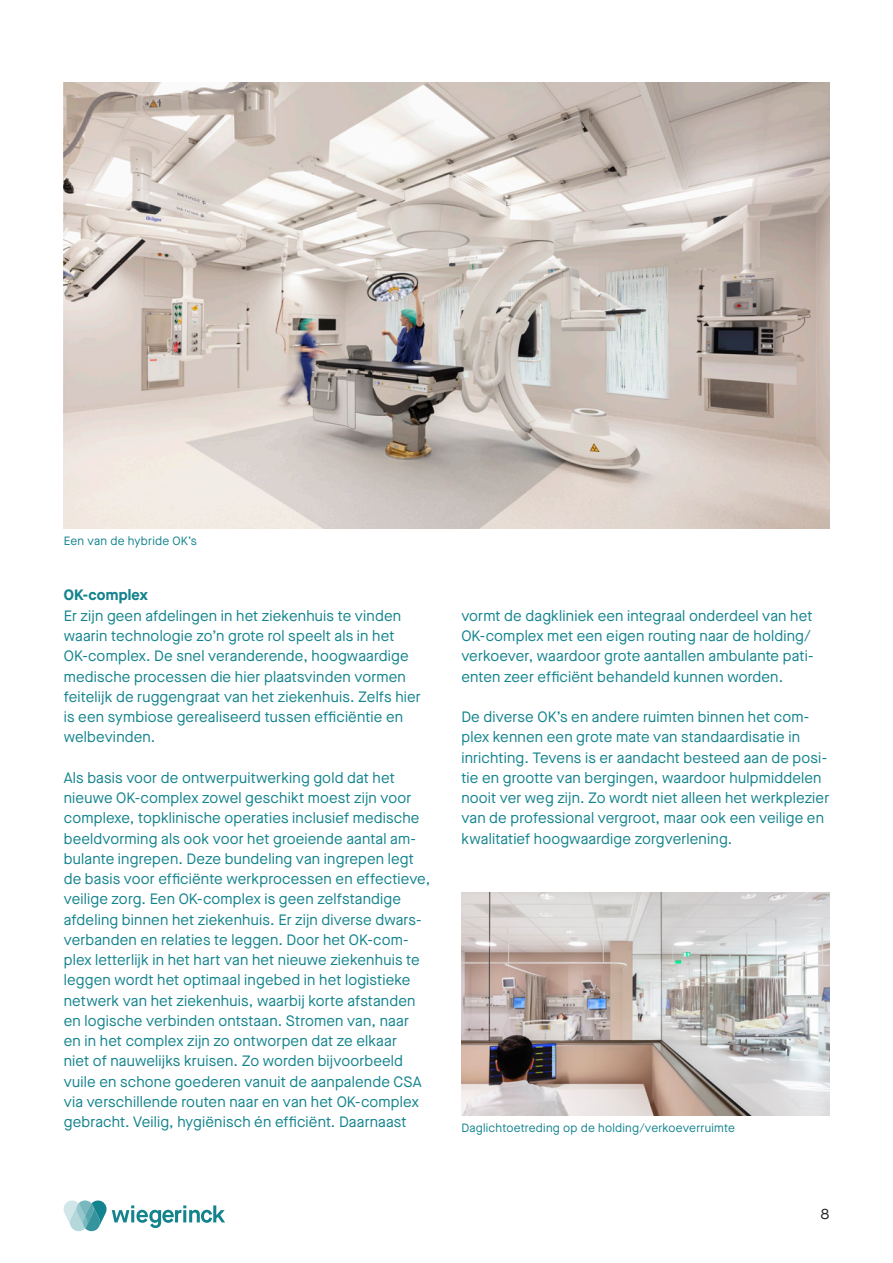
<style>
.page{position:relative;width:893px;height:1263px;background:#fff}
.page>*{position:absolute;margin:0;border:0;box-sizing:border-box;transform-origin:0 0}
.Broodtekst_-_NL{font:15px/20.2px "Maison Neue";letter-spacing:.01em;color:#13838d}
.Broodtekst_-_NL-2{font:700 15px "Maison Neue";letter-spacing:.01em;color:#13838d}
.t1{font:15px "Maison Neue";color:#231f20}
.Onderschrift{font:12px "Maison Neue";letter-spacing:.02em;color:#13838d}
</style>
<div class="page">
<img style="left:64px;top:83px;width:765px;height:445px">
<img style="left:461px;top:893px;width:368px;height:223px">
<svg style="left:64px;top:1200px;width:161px;height:31px"></svg>
<p class="Onderschrift" style="left:64px;top:533px;width:135px">Een van de hybride OK’s</p>
<p class="Broodtekst_-_NL-2" style="left:64px;top:585px;width:86px">OK-complex</p>
<p class="Broodtekst_-_NL" style="left:64px;top:605px;width:359px">Er zijn geen afdelingen in het ziekenhuis te vinden waarin technologie zo’n grote rol speelt als in het OK-complex. De snel veranderende, hoogwaardige medische processen die hier plaatsvinden vormen feitelijk de ruggengraat van het ziekenhuis. Zelfs hier is een symbiose gerealiseerd tussen efficiëntie en welbevinden.</p>
<p class="Broodtekst_-_NL" style="left:64px;top:767px;width:368px">Als basis voor de ontwerpuitwerking gold dat het nieuwe OK-complex zowel geschikt moest zijn voor complexe, topklinische operaties inclusief medische beeldvorming als ook voor het groeiende aantal am&shy;bulante ingrepen. Deze bundeling van ingrepen legt de basis voor efficiënte werkprocessen en effectieve, veilige zorg. Een OK-complex is geen zelfstandige afdeling binnen het ziekenhuis. Er zijn diverse dwars&shy;verbanden en relaties te leggen. Door het OK-com&shy;plex letterlijk in het hart van het nieuwe ziekenhuis te leggen wordt het optimaal ingebed in het logistieke netwerk van het ziekenhuis, waarbij korte afstanden en logische verbinden ontstaan. Stromen van, naar<br>en in het complex zijn zo ontworpen dat ze elkaar<br>niet of nauwelijks kruisen. Zo worden bijvoorbeeld vuile en schone goederen vanuit de aanpalende CSA via verschillende routen naar en van het OK-complex gebracht. Veilig, hygiënisch én efficiënt. Daarnaast</p>
<p class="Broodtekst_-_NL" style="left:461px;top:605px;width:354px">vormt de dagkliniek een integraal onderdeel van het OK-complex met een eigen routing naar de holding/ verkoever, waardoor grote aantallen ambulante pati&shy;ënten zeer efficiënt behandeld kunnen worden.</p>
<p class="Broodtekst_-_NL" style="left:461px;top:706px;width:369px">De diverse OK’s en andere ruimten binnen het com&shy;plex kennen een grote mate van standaardisatie in inrichting. Tevens is er aandacht besteed aan de posi&shy;tie en grootte van bergingen, waardoor hulpmiddelen nooit ver weg zijn. Zo wordt niet alleen het werkplezier van de professional vergroot, maar ook een veilige en kwalitatief hoogwaardige zorgverlening.</p>
<p class="Onderschrift" style="left:461px;top:1120px;width:275px">Daglichtoetreding op de holding/verkoeverruimte</p>
<p class="t1" style="left:821px;top:1204px;width:10px">8</p>
</div>
